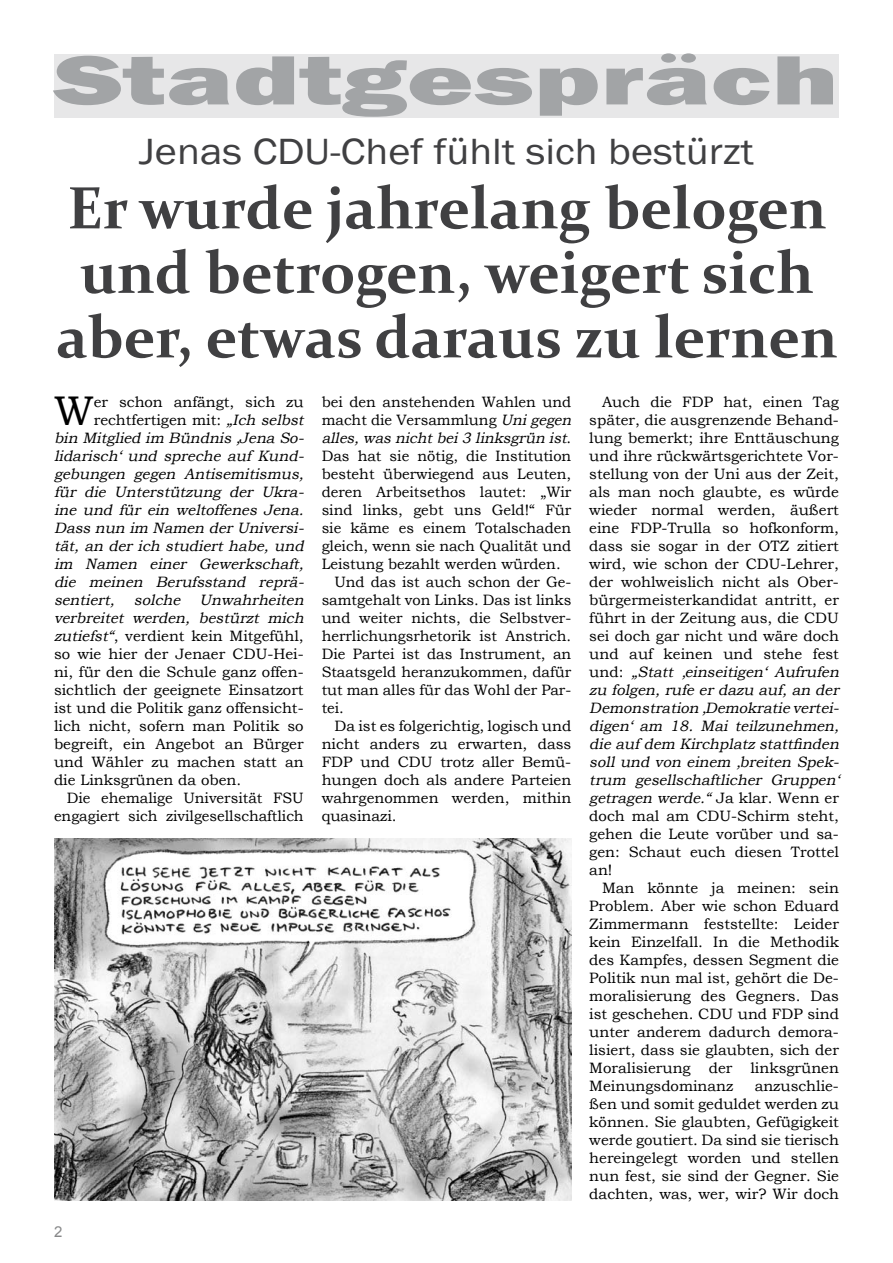
<style>
.page{position:relative;width:893px;height:1263px;background:#fff}
.page>*{position:absolute;margin:0;border:0;box-sizing:border-box;transform-origin:0 0}
.t1{font:800 72px "Franklin Gothic";color:#a2a4a6;scale:1.58 1}
.t2{font:700 60px/64.5px "Constantia";color:#404042;text-align:center}
.t3{font:41.4px "Bookman Old Style";color:#000}
.t4{font:37.5px "Franklin Gothic";color:#404042;scale:1.13 1}
.t5{font:15px/18px "Bookman Old Style";color:#000;text-align:justify}
.t6{font:italic 15px "Bookman Old Style";color:#000}
.t7{font:15px "Arial";color:#878889}
.s1{font-style:italic}
.s2{font-style:normal}
</style>
<div class="page">
<div style="left:54px;top:54px;width:785px;height:64px;background:#e7e7e8"></div>
<img style="left:54px;top:838px;width:517px;height:362px">
<h1 class="t1" style="left:54px;top:34px;width:498px">Stadtgespräch</h1>
<h3 class="t4" style="left:139px;top:128px;width:545px">Jenas CDU-Chef fühlt sich bestürzt</h3>
<h2 class="t2" style="left:56px;top:173px;width:783px">Er wurde jahrelang belogen und betrogen, weigert sich aber, etwas daraus zu lernen</h2>
<h3 class="t3" style="left:54px;top:384px;width:41px">W</h3>
<p class="t5" style="left:94px;top:393px;width:211px">er schon anfängt, sich zu</p>
<p class="t5" style="left:322px;top:393px;width:251px">bei den anstehenden Wahlen und</p>
<p class="t5" style="left:322px;top:411px;width:255px">macht die Versammlung <span class="s1">Unigegen</span></p>
<p class="t6" style="left:322px;top:428px;width:251px">alles,wasnichtbei3 linksgrün ist<span class="s2">.</span></p>
<p class="t5" style="left:322px;top:447px;width:251px">Das hat sie nötig, die Institution</p>
<p class="t5" style="left:322px;top:465px;width:251px">besteht überwiegend aus Leuten,</p>
<p class="t5" style="left:322px;top:483px;width:251px">deren Arbeitsethos lautet: „Wir</p>
<p class="t5" style="left:322px;top:501px;width:251px">sind links, gebt uns Geld!“ Für</p>
<p class="t5" style="left:322px;top:519px;width:251px">sie käme es einem Totalschaden</p>
<p class="t5" style="left:322px;top:537px;width:251px">gleich, wenn sie nach Qualität und</p>
<p class="t5" style="left:322px;top:555px;width:241px">Leistung bezahlt werden würden.</p>
<p class="t5" style="left:334px;top:573px;width:238px">Und das ist auch schon der Ge-</p>
<p class="t5" style="left:322px;top:591px;width:251px">samtgehalt von Links. Das ist links</p>
<p class="t5" style="left:322px;top:609px;width:251px">und weiter nichts, die Selbstver-</p>
<p class="t5" style="left:322px;top:627px;width:251px">herrlichungsrhetorik ist Anstrich.</p>
<p class="t5" style="left:322px;top:645px;width:251px">Die Partei ist das Instrument, an</p>
<p class="t5" style="left:322px;top:663px;width:251px">Staatsgeld heranzukommen, dafür</p>
<p class="t5" style="left:322px;top:681px;width:251px">tut man alles für das Wohl der Par-</p>
<p class="t5" style="left:322px;top:699px;width:24px">tei.</p>
<p class="t5" style="left:334px;top:717px;width:238px">Da ist es folgerichtig, logisch und</p>
<p class="t5" style="left:322px;top:735px;width:251px">nicht anders zu erwarten, dass</p>
<p class="t5" style="left:322px;top:753px;width:251px">FDP und CDU trotz aller Bemü-</p>
<p class="t5" style="left:322px;top:771px;width:251px">hungen doch als andere Parteien</p>
<p class="t5" style="left:322px;top:789px;width:251px">wahrgenommen werden, mithin</p>
<p class="t5" style="left:322px;top:807px;width:76px">quasinazi.</p>
<p class="t5" style="left:589px;top:393px;width:255px;text-align:left;text-indent:13px">Auch die FDP hat, einen Tag später, die ausgrenzende Behand&shy;lung bemerkt; ihre Enttäuschung und ihre rückwärtsgerichtete Vor&shy;stellung von der Uni aus der Zeit, als man noch glaubte, es würde wieder normal werden, äußert eine FDP-Trulla so hofkonform, dass sie sogar in der OTZ zitiert wird, wie schon der CDU-Lehrer, der wohlweislich nicht als Ober&shy;bürgermeisterkandidat antritt, er führt in der Zeitung aus, die CDU sei doch gar nicht und wäre doch und auf keinen und stehe fest u n d : <span class="s1">„Statt ‚einseitigen‘ Aufrufen zu folgen, rufe er dazu auf, an der<br>Demonstration ‚Demokratie vertei&shy;digen‘ am 18. Mai teilzunehmen, die auf dem Kirchplatz stattfinden soll und von einem ‚breiten Spek&shy;trum gesellschaftlicher Gruppen‘ getragen werde.“</span> J a kl ar . W e n n e r doch mal am CDU-Schirm steht, gehen die Leute vorüber und sa&shy;gen: Schaut euch diesen Trottel an!</p>
<p class="t5" style="left:589px;top:879px;width:251px;text-indent:13px">Man könnte ja meinen: sein Problem. Aber wie schon Eduard Zimmermann feststellte: Leider kein Einzelfall. In die Methodik des Kampfes, dessen Segment die Politik nun mal ist, gehört die De&shy;moralisierung des Gegners. Das ist geschehen. CDU und FDP sind unter anderem dadurch demora&shy;lisiert, dass sie glaubten, sich der Moralisierung der linksgrünen Meinungsdominanz</p>
<p class="t5" style="left:94px;top:411px;width:216px">rechtfertigen mit: <span class="s1">„Ich selbst</span></p>
<p class="t6" style="left:54px;top:428px;width:255px">bin Mitglied im Bündnis ‚Jena So-</p>
<p class="t6" style="left:54px;top:446px;width:255px">lidarisch‘ und spreche auf Kund-</p>
<p class="t6" style="left:54px;top:464px;width:255px">gebungen gegen Antisemitismus,</p>
<p class="t6" style="left:54px;top:482px;width:255px">für die Unterstützung der Ukra-</p>
<p class="t6" style="left:54px;top:500px;width:255px">ine und für ein weltoffenes Jena.</p>
<p class="t6" style="left:54px;top:518px;width:255px">Dass nun im Namen derUniversi-</p>
<p class="t6" style="left:54px;top:536px;width:255px">tät, an der ich studiert habe, und</p>
<p class="t6" style="left:54px;top:554px;width:255px">im Namen einer Gewerkschaft,</p>
<p class="t6" style="left:54px;top:572px;width:255px">die meinen Berufsstand reprä-</p>
<p class="t6" style="left:54px;top:590px;width:255px">sentiert, solche Unwahrheiten</p>
<p class="t6" style="left:54px;top:608px;width:255px">verbreitet werden, bestürzt mich</p>
<p class="t5" style="left:54px;top:627px;width:251px"><span class="s1">zutiefst“</span>, verdient kein Mitgefühl,</p>
<p class="t5" style="left:54px;top:645px;width:251px">so wie hier der Jenaer CDU-Hei-</p>
<p class="t5" style="left:54px;top:663px;width:251px">ni, für den die Schule ganz offen-</p>
<p class="t5" style="left:54px;top:681px;width:251px">sichtlich der geeignete Einsatzort</p>
<p class="t5" style="left:54px;top:699px;width:251px">ist und die Politik ganz offensicht-</p>
<p class="t5" style="left:54px;top:717px;width:251px">lich nicht, sofern man Politik so</p>
<p class="t5" style="left:54px;top:735px;width:251px">begreift, ein Angebot an Bürger</p>
<p class="t5" style="left:54px;top:753px;width:251px">und Wähler zu machen statt an</p>
<p class="t5" style="left:54px;top:771px;width:189px">die Linksgrünen da oben.</p>
<p class="t5" style="left:67px;top:789px;width:238px">Die ehemalige Universität FSU</p>
<p class="t5" style="left:54px;top:807px;width:251px">engagiert sich zivilgesellschaftlich</p>
<p class="t5" style="left:589px;top:1077px;width:251px;text-indent:165px">anzuschlie&shy;ßen und somit geduldet werden zu können. Sie glaubten, Gefügigkeit werde goutiert. Da sind sie tierisch hereingelegt worden und stellen nun fest, sie sind der Gegner. Sie dachten, was, wer, wir? Wir doch</p>
<p class="t7" style="left:54px;top:1222px;width:10px">2</p>
</div>
